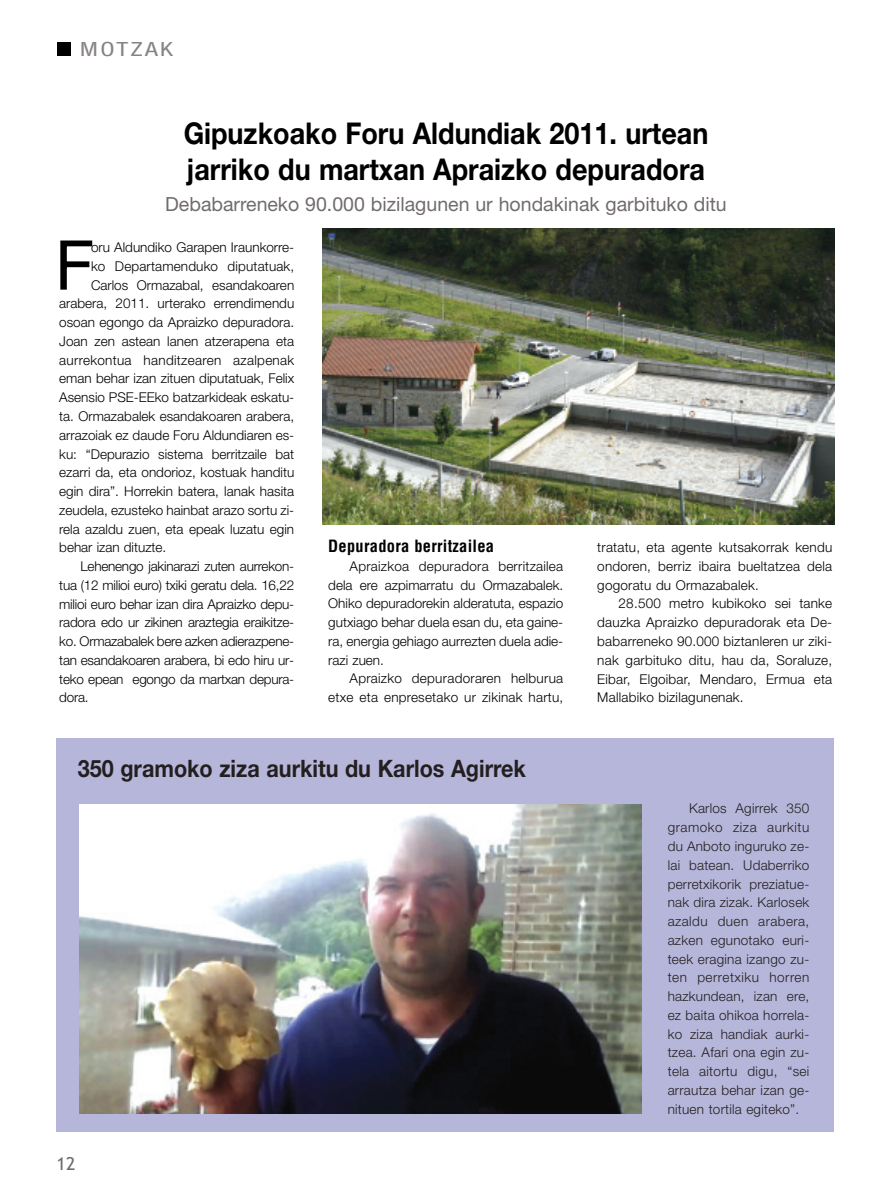
<style>
.page{position:relative;width:890px;height:1188px;background:#fff}
.page>*{position:absolute;margin:0;border:0;box-sizing:border-box;transform-origin:0 0}
.t1{font:300 66px "Helvetica Neue";color:#000}
.t2{font:700 30px/36px "Helvetica Neue";color:#000;scale:.9 1}
.t3{font:700 24px "Helvetica Neue";color:#231f20;scale:.9 1}
.t4{font:21px "NH57";letter-spacing:.09em;color:#868382;scale:1.3 1}
.t5{font:19.5px "Helvetica Neue";color:#716c6b}
.t6{font:18px "Trebuchet MS";color:#716c6b}
.t7{font:700 condensed 16.5px "Helvetica";letter-spacing:.015em;color:#000}
.t8{font:300 13.5px/18.8px "Helvetica Neue";color:#000;text-align:justify}
.t9{font:300 13.5px/18.8px "Helvetica Neue";letter-spacing:.015em;color:#231f20;text-align:justify}
.t10{font:300 13.5px "Helvetica Neue";letter-spacing:.02em;color:#000}
</style>
<div class="page">
<img style="left:56px;top:42px;width:779px;height:1090px">
<h3 class="t4" style="left:80px;top:42px;width:73px">MOTZAK</h3>
<h2 class="t2" style="left:184px;top:117px;width:584px">Gipuzkoako Foru Aldundiak 2011. urtean jarriko du martxan Apraizko depuradora</h2>
<h3 class="t5" style="left:165px;top:197px;width:563px">Debabarreneko 90.000 bizilagunen ur hondakinak garbituko ditu</h3>
<h1 class="t1" style="left:57px;top:241px;width:37px">F</h1>
<p class="t8" style="left:91px;top:239px;width:205px">oru Aldundiko Garapen Iraunkorre-</p>
<p class="t8" style="left:91px;top:258px;width:205px">ko Departamenduko diputatuak,</p>
<p class="t8" style="left:91px;top:276px;width:205px">Carlos Ormazabal, esandakoaren</p>
<p class="t8" style="left:59px;top:295px;width:236px">arabera, 2011. urterako errendimendu</p>
<p class="t8" style="left:59px;top:314px;width:236px">osoan egongo da Apraizko depuradora.</p>
<p class="t8" style="left:59px;top:333px;width:236px">Joan zen astean lanen atzerapena eta</p>
<p class="t10" style="left:59px;top:355px;width:236px">aurrekontua handitzearen azalpenak</p>
<p class="t8" style="left:59px;top:370px;width:236px">eman behar izan zituen diputatuak, Felix</p>
<p class="t8" style="left:59px;top:389px;width:236px">Asensio PSE-EEko batzarkideak eskatu-</p>
<p class="t8" style="left:59px;top:408px;width:236px">ta. Ormazabalek esandakoaren arabera,</p>
<p class="t8" style="left:59px;top:426px;width:236px">arrazoiak ez daude Foru Aldundiaren es-</p>
<p class="t8" style="left:59px;top:445px;width:236px">ku: “Depurazio sistema berritzaile bat</p>
<p class="t8" style="left:59px;top:464px;width:236px">ezarri da, eta ondorioz, kostuak handitu</p>
<p class="t8" style="left:59px;top:483px;width:236px">egin dira”. Horrekin batera, lanak hasita</p>
<p class="t8" style="left:59px;top:501px;width:236px">zeudela, ezusteko hainbat arazo sortu zi-</p>
<p class="t8" style="left:59px;top:520px;width:236px">rela azaldu zuen, eta epeak luzatu egin</p>
<p class="t8" style="left:59px;top:539px;width:108px">behar izan dituzte.</p>
<p class="t8" style="left:81px;top:558px;width:215px">Lehenengo jakinarazi zuten aurrekon-</p>
<p class="t8" style="left:59px;top:576px;width:236px">tua (12 milioi euro) txiki geratu dela. 16,22</p>
<p class="t8" style="left:59px;top:595px;width:236px">milioi euro behar izan dira Apraizko depu-</p>
<p class="t8" style="left:59px;top:614px;width:236px">radora edo ur zikinen araztegia eraikitze-</p>
<p class="t8" style="left:59px;top:633px;width:236px">ko. Ormazabalek bere azken adierazpene-</p>
<p class="t8" style="left:59px;top:651px;width:236px">tan esandakoaren arabera, bi edo hiru ur-</p>
<p class="t8" style="left:59px;top:670px;width:236px">teko epean egongo da martxan depura-</p>
<p class="t8" style="left:59px;top:689px;width:31px">dora.</p>
<p class="t7" style="left:328px;top:536px;width:167px">Depuradora berritzailea</p>
<p class="t8" style="left:328px;top:557px;width:236px;text-indent:21px">Apraizkoa depuradora berritzailea dela ere azpimarratu du Ormazabalek.<br>Ohiko depuradorekin alderatuta, espazio gutxiago behar duela esan du, eta gaine&shy;ra, energia gehiago aurrezten duela adie&shy;razi zuen.</p>
<p class="t8" style="left:328px;top:670px;width:236px;text-align:right">Apraizko depuradoraren helburua etxe eta enpresetako ur zikinak hartu,</p>
<h3 class="t3" style="left:78px;top:759px;width:499px">350 gramoko ziza aurkitu du Karlos Agirrek</h3>
<h3 class="t6" style="left:57px;top:1152px;width:20px">12</h3>
<p class="t8" style="left:597px;top:539px;width:236px">tratatu, eta agente kutsakorrak kendu ondoren, berriz ibaira bueltatzea dela gogoratu du Ormazabalek.</p>
<p class="t8" style="left:597px;top:595px;width:236px;text-indent:21px">28.500 metro kubikoko sei tanke dauzka Apraizko depuradorak eta De&shy;babarreneko 90.000 biztanleren ur ziki&shy;nak garbituko ditu, hau da, Soraluze, Eibar, Elgoibar, Mendaro, Ermua eta Mallabiko bizilagunenak.</p>
<p class="t9" style="left:667px;top:800px;width:143px;text-indent:21px">Karlos Agirrek 350 gramoko ziza aurkitu du Anboto inguruko ze&shy;lai batean. Udaberriko perretxikorik preziatue&shy;nak dira zizak. Karlosek azaldu duen arabera, azken egunotako euri&shy;teek eragina izango zu&shy;ten perretxiku horren hazkundean, izan ere, ez baita ohikoa horrela&shy;ko ziza handiak aurki&shy;tzea. Afari ona egin zu&shy;tela aitortu digu, “sei arrautza behar izan ge&shy;nituen tortila egiteko”.</p>
</div>
